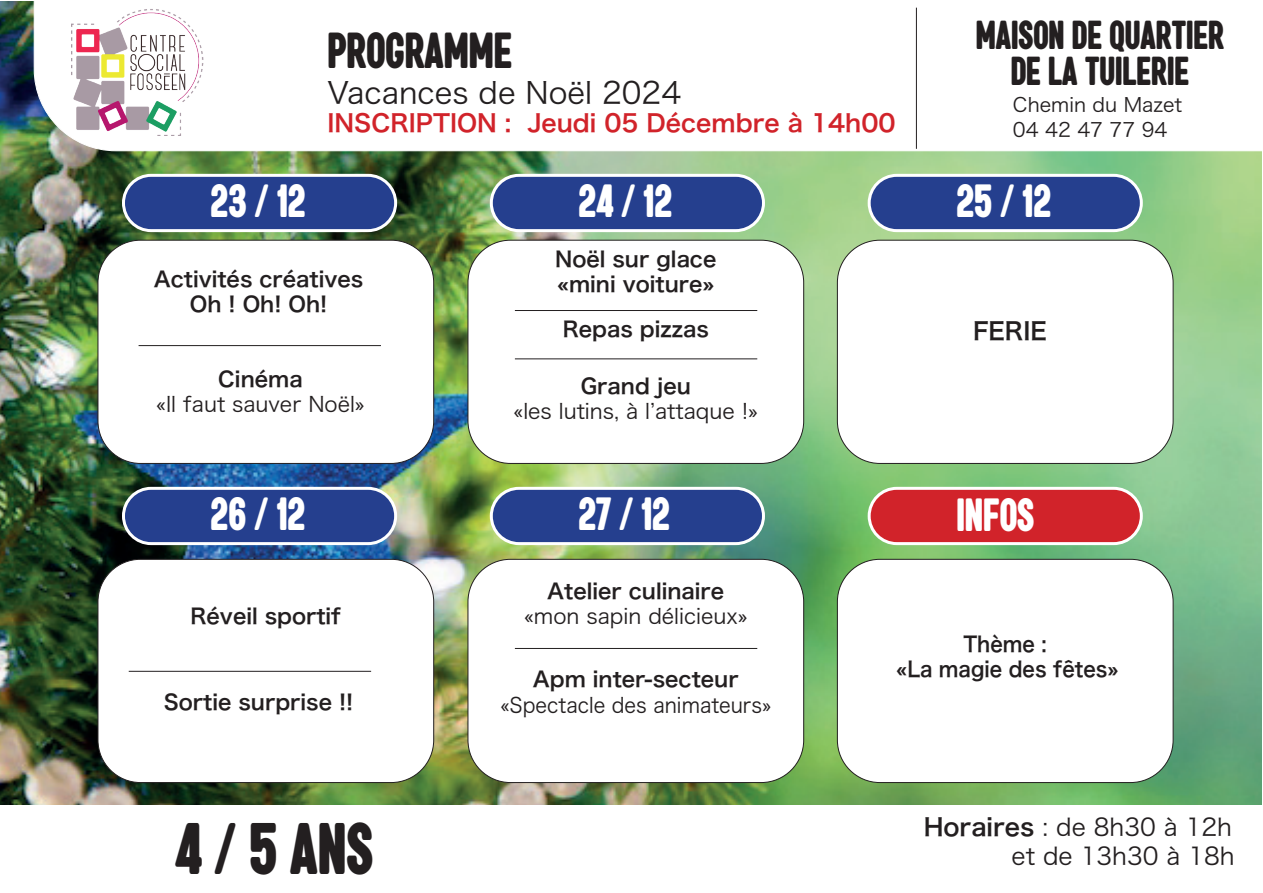
<style>
.page{position:relative;width:1263px;height:893px;background:#fff}
.page>*{position:absolute;margin:0;border:0;box-sizing:border-box;transform-origin:0 0}
.t1{font:67.5px "a Akhir Tahun";color:#231f20;scale:.6 1}
.t2{font:46.8px "a Akhir Tahun";color:#231f20;scale:.6 1}
.t3{font:43.2px "a Akhir Tahun";color:#fff;scale:.6 1}
.t4{font:37.5px/36px "a Akhir Tahun";color:#231f20;text-align:center;scale:.6 1}
.t5{font:30px "Hira Kaku Pro W3";color:#231f20}
.t6{font:24px "Hira Kaku Pro W6";color:#d1232a}
.t7{font:24px/28.8px "Hira Kaku Pro W3";color:#231f20;text-align:right}
.t8{font:24px "Hira Kaku Pro W6";color:#231f20}
.t9{font:21px/25.2px "Hira Kaku Pro W6";color:#231f20;text-align:center}
.t10{font:21px "Hira Kaku Pro W3";color:#231f20}
.t11{font:21px "Hira Kaku Pro W3";color:#231f20;scale:.94 1}
.t12{font:21px/25.2px "Hira Kaku Pro W6";color:#231f20;text-align:center;scale:.93 1}
.t13{font:19.5px/25.2px "Hira Kaku Pro W3";color:#231f20}
.s1{font-family:"Hira Kaku Pro W6"}
</style>
<div class="page">
<img style="left:0;top:1px;width:1262px;height:804px">
<svg style="left:34px;top:1px;width:1228px;height:150px"></svg>
<hr style="left:916px;top:8px;width:1px;height:141px;background:#231f20">
<img style="left:71px;top:8px;width:133px;height:127px">
<div style="left:123px;top:175px;width:273px;height:56px;background:#253f8e;border-radius:28px"></div>
<div style="left:122px;top:174px;width:275px;height:58px;border:3px solid #fff;border-radius:28px"></div>
<div style="left:123px;top:488px;width:273px;height:56px;background:#253f8e;border-radius:28px"></div>
<div style="left:122px;top:487px;width:275px;height:58px;border:3px solid #fff;border-radius:28px"></div>
<div style="left:491px;top:175px;width:272px;height:56px;background:#253f8e;border-radius:28px"></div>
<div style="left:490px;top:174px;width:275px;height:58px;border:3px solid #fff;border-radius:28px"></div>
<div style="left:491px;top:488px;width:272px;height:56px;background:#253f8e;border-radius:28px"></div>
<div style="left:490px;top:487px;width:275px;height:58px;border:3px solid #fff;border-radius:28px"></div>
<div style="left:869px;top:175px;width:272px;height:56px;background:#253f8e;border-radius:28px"></div>
<div style="left:868px;top:174px;width:275px;height:58px;border:3px solid #fff;border-radius:28px"></div>
<div style="left:869px;top:488px;width:272px;height:56px;background:#d1232a;border-radius:28px"></div>
<div style="left:868px;top:487px;width:275px;height:58px;border:3px solid #fff;border-radius:28px"></div>
<div style="left:98px;top:240px;width:336px;height:223px;background:#fff;border-radius:43px"></div>
<div style="left:98px;top:240px;width:336px;height:224px;border:1px solid #231f20;border-radius:43px"></div>
<div style="left:98px;top:559px;width:336px;height:223px;background:#fff;border-radius:43px"></div>
<div style="left:98px;top:559px;width:336px;height:224px;border:1px solid #231f20;border-radius:43px"></div>
<div style="left:468px;top:240px;width:336px;height:223px;background:#fff;border-radius:43px"></div>
<div style="left:468px;top:240px;width:336px;height:224px;border:1px solid #231f20;border-radius:43px"></div>
<div style="left:468px;top:559px;width:336px;height:223px;background:#fff;border-radius:43px"></div>
<div style="left:468px;top:559px;width:336px;height:224px;border:1px solid #231f20;border-radius:43px"></div>
<div style="left:837px;top:240px;width:336px;height:223px;background:#fff;border-radius:43px"></div>
<div style="left:837px;top:240px;width:336px;height:224px;border:1px solid #231f20;border-radius:43px"></div>
<div style="left:837px;top:559px;width:336px;height:223px;background:#fff;border-radius:43px"></div>
<div style="left:837px;top:559px;width:336px;height:224px;border:1px solid #231f20;border-radius:43px"></div>
<hr style="left:139px;top:345px;width:242px;height:1px;background:#231f20">
<hr style="left:515px;top:310px;width:242px;height:1px;background:#231f20">
<hr style="left:129px;top:671px;width:242px;height:1px;background:#231f20">
<hr style="left:515px;top:358px;width:242px;height:1px;background:#231f20">
<hr style="left:515px;top:648px;width:242px;height:1px;background:#231f20">
<h3 class="t3" style="left:211px;top:181px;width:160px">23 / 12</h3>
<h2 class="t2" style="left:327px;top:29px;width:309px">PROGRAMME</h2>
<h3 class="t5" style="left:327px;top:66px;width:355px">Vacances de Noël 2024</h3>
<p class="t6" style="left:327px;top:102px;width:570px">INSCRIPTION : Jeudi 05 Décembre à 14h00</p>
<h3 class="t3" style="left:578px;top:181px;width:158px">24 / 12</h3>
<p class="t9" style="left:154px;top:265px;width:211px">Activités créatives<br>Oh ! Oh! Oh!</p>
<p class="t9" style="left:555px;top:246px;width:163px;text-align:left">Noël sur glace «mini voiture»</p>
<h3 class="t4" style="left:976px;top:21px;width:415px">MAISON DE QUARTIER<br>DE LA TUILERIE</h3>
<p class="t13" style="left:1013px;top:91px;width:171px">Chemin du Mazet<br>04 42 47 77 94</p>
<h3 class="t3" style="left:956px;top:181px;width:159px">25 / 12</h3>
<p class="t9" style="left:218px;top:365px;width:86px">Cinéma</p>
<p class="t10" style="left:156px;top:385px;width:210px">«Il faut sauver Noël»</p>
<h3 class="t3" style="left:211px;top:494px;width:159px">26 / 12</h3>
<p class="t9" style="left:190px;top:603px;width:152px">Réveil sportif</p>
<p class="t9" style="left:563px;top:316px;width:148px">Repas pizzas</p>
<p class="t8" style="left:973px;top:309px;width:75px">FERIE</p>
<p class="t9" style="left:581px;top:372px;width:112px">Grand jeu</p>
<p class="t10" style="left:514px;top:392px;width:246px">«les lutins, à l’attaque !»</p>
<h3 class="t3" style="left:578px;top:494px;width:154px">27 / 12</h3>
<p class="t9" style="left:547px;top:578px;width:179px">Atelier culinaire</p>
<p class="t10" style="left:524px;top:598px;width:225px">«mon sapin délicieux»</p>
<h3 class="t3" style="left:956px;top:495px;width:132px">INFOS</h3>
<p class="t9" style="left:533px;top:666px;width:207px">Apm inter-secteur</p>
<p class="t9" style="left:164px;top:688px;width:191px">Sortie surprise !!</p>
<p class="t11" style="left:500px;top:686px;width:290px">«Spectacle des animateurs»</p>
<p class="t12" style="left:896px;top:630px;width:240px">Thème :<br>«La magie des fêtes»</p>
<h1 class="t1" style="left:175px;top:818px;width:332px">4 / 5 ANS</h1>
<p class="t7" style="left:924px;top:811px;width:313px"><span class="s1">Horaires</span> : de 8h30 à 12h et de 13h30 à 18h</p>
</div>
